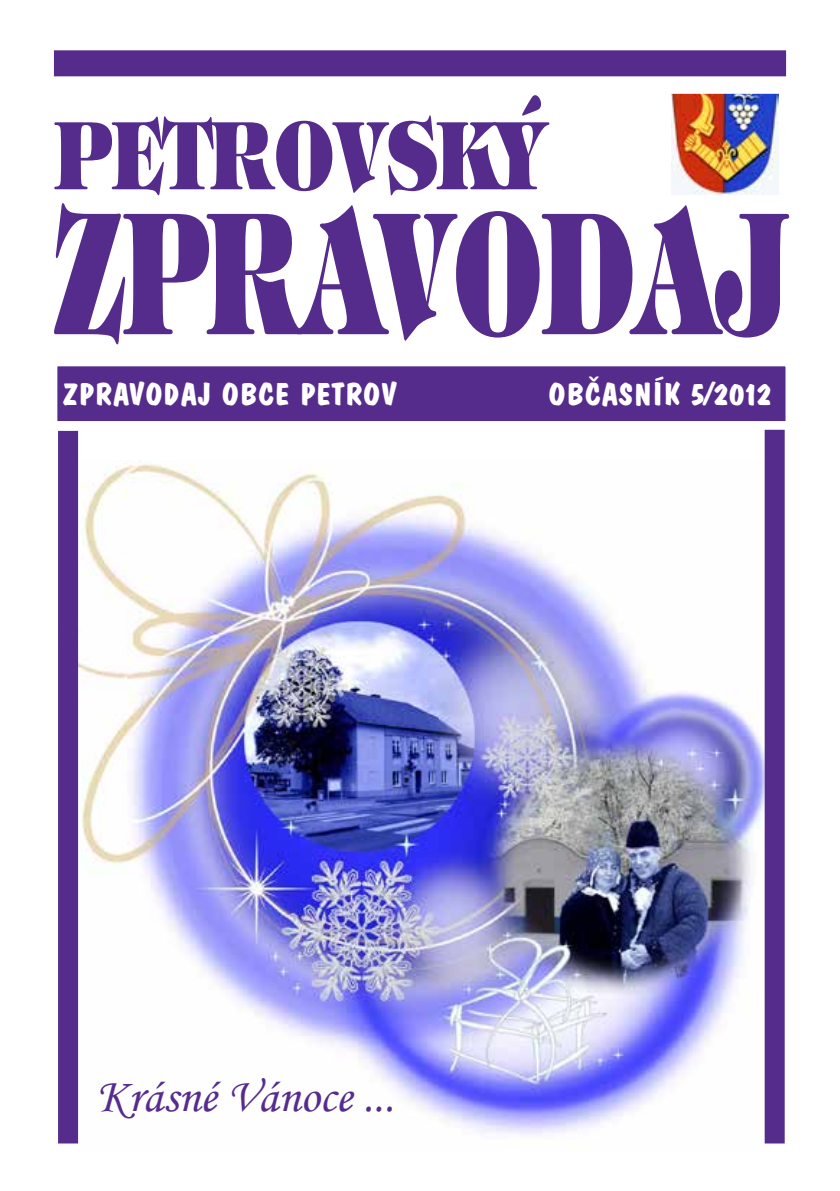
<style>
.page{position:relative;width:840px;height:1191px;background:#fff}
.page>*{position:absolute;margin:0;border:0;box-sizing:border-box;transform-origin:0 0}
.t1{font:800 168.2px "Timpani";color:#552c8c;scale:.59 1}
.t2{font:800 93.6px "Timpani";color:#552c8c;scale:.71 1}
.t3{font:48px "Monotype Corsiva";color:#552c8c}
.t4{font:700 32px "Dawn Castle";color:#fff}
</style>
<div class="page">
<img style="left:58px;top:460px;width:713px;height:684px">
<img style="left:671px;top:94px;width:107px;height:100px">
<div style="left:55px;top:364px;width:732px;height:59px;background:#552c8c;border:2px solid #fff"></div>
<div style="left:58px;top:431px;width:20px;height:712px;background:#552c8c"></div>
<div style="left:764px;top:430px;width:20px;height:713px;background:#552c8c"></div>
<div style="left:54px;top:50px;width:731px;height:26px;background:#552c8c"></div>
<h2 class="t2" style="left:55px;top:92px;width:690px">PETROVSKÝ</h2>
<h1 class="t1" style="left:54px;top:159px;width:1244px">ZPRAVODAJ</h1>
<p class="t4" style="left:62px;top:375px;width:336px">ZPRAVODAJ OBCE PETROV</p>
<p class="t4" style="left:548px;top:375px;width:225px">OBČASNÍK 5/2012</p>
<h3 class="t3" style="left:96px;top:1066px;width:299px">Krásné Vánoce ...</h3>
</div>
